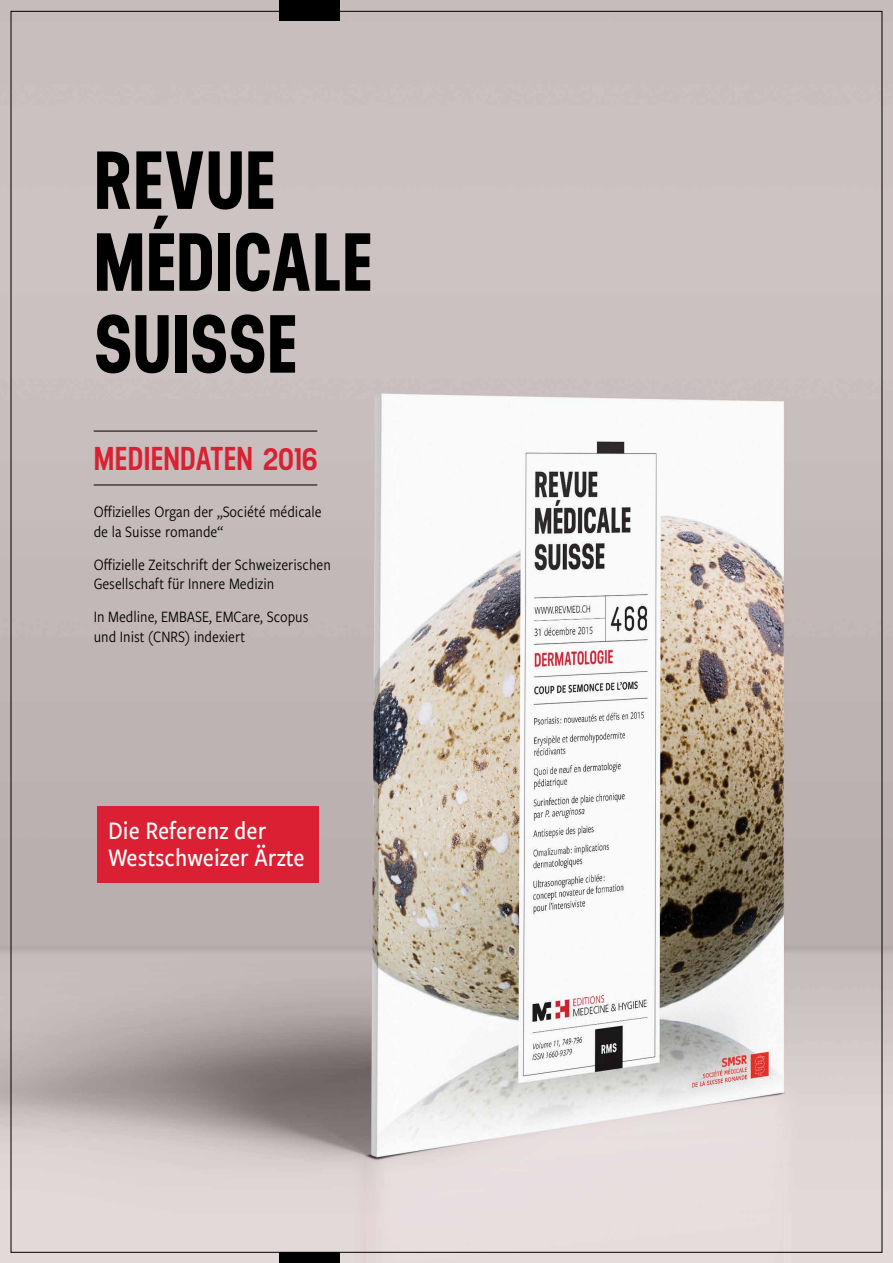
<style>
.page{position:relative;width:893px;height:1263px;background:#fff}
.page>*{position:absolute;margin:0;border:0;box-sizing:border-box;transform-origin:0 0}
.t1{font:700 82.05px/81.9px "Neusa";letter-spacing:.005em;color:#000}
.t2{font:600 33px "Neusa";color:#da2032}
.t3{font:500 26.25px/27px "Freight Sans Cnd Pro";color:#fff}
.t4{font:16.5px/19.8px "Freight Sans Cnd Pro";color:#000}
</style>
<div class="page">
<img style="left:0;top:0;width:893px;height:1263px">
<div style="left:279px;top:0;width:60px;height:20px;background:#000"></div>
<div style="left:279px;top:1252px;width:60px;height:11px;background:#000"></div>
<hr style="left:94px;top:431px;width:223px;height:1px;background:#000">
<hr style="left:94px;top:485px;width:223px;height:1px;background:#000">
<div style="left:98px;top:806px;width:221px;height:77px;background:#da2032"></div>
<h1 class="t1" style="left:94px;top:137px;width:279px">REVUE<br>MÉDICALE<br>SUISSE</h1>
<h2 class="t2" style="left:94px;top:436px;width:225px">MEDIENDATEN 2016</h2>
<p class="t4" style="left:94px;top:501px;width:229px">Offizielles Organ der „Société médicale de la Suisse romande“</p>
<p class="t4" style="left:94px;top:554px;width:239px">Offizielle Zeitschrift der Schweizerischen<br>Gesellschaft für Innere Medizin</p>
<p class="t4" style="left:94px;top:606px;width:216px">In Medline, EMBASE, EMCare, Scopus und Inist (CNRS) indexiert</p>
<h3 class="t3" style="left:108px;top:815px;width:198px">Die Referenz der<br>Westschweizer Ärzte</h3>
</div>
